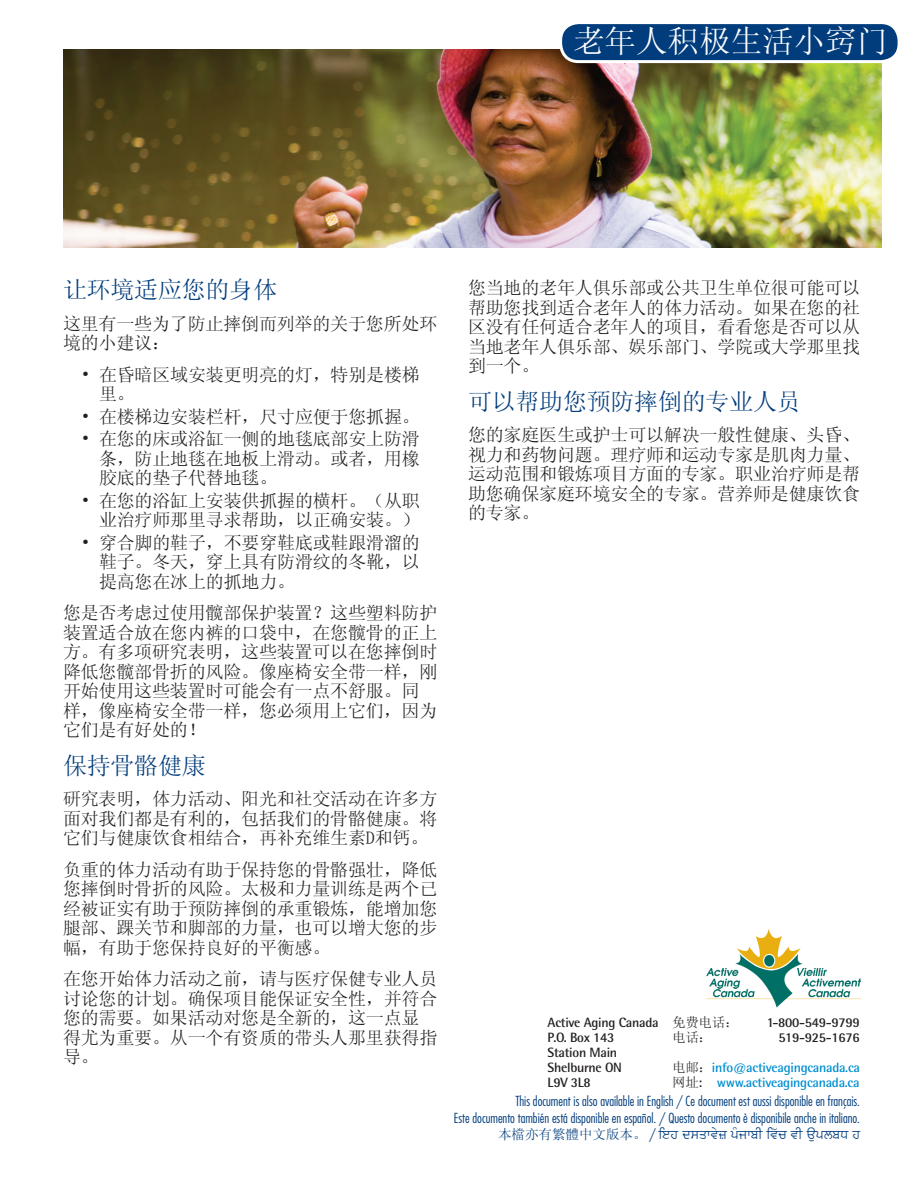
<style>
.page{position:relative;width:918px;height:1188px;background:#fff}
.page>*{position:absolute;margin:0;border:0;box-sizing:border-box;transform-origin:0 0}
.t1{font:31.5px "Sim Sun";color:#fff}
.subHL{font:24px "Sim Sun";letter-spacing:-.01em;color:#013c7c}
.body_copy{font:18px/19.5px "Sim Sun";letter-spacing:-.01em;color:#231f20;text-align:justify}
.bullet{font:18px/19.5px "Sim Sun";letter-spacing:-.01em;color:#231f20}
.bullet_last{font:18px/19.5px "Sim Sun";letter-spacing:-.01em;color:#231f20;text-align:justify}
.t2{font:300 condensed 13.5px/16.5px "Futura";color:#013c7c;text-align:right}
.t3{font:700 13.5px "Rotis Semi Sans";letter-spacing:-.02em;color:#231f20}
.t4{font:700 13.5px "Rotis Semi Sans";letter-spacing:-.02em;color:#008fd0}
.t5{font:13.5px "Sim Sun";color:#231f20}
.s1{font-family:"Sim Sun";font-weight:400}
.s2{font-family:"Sim Sun";font-weight:400;color:#231f20}
.s3{color:#231f20}
.s4{font-family:"Sim Sun";font-weight:400;font-stretch:normal}
.s5{font-family:"Samtol";font-weight:400;font-stretch:normal}
</style>
<div class="page">
<img style="left:63px;top:50px;width:819px;height:198px">
<img style="left:706px;top:929px;width:156px;height:79px">
<div style="left:561px;top:23px;width:338px;height:39px;background:#013c7c;border-radius:18px"></div>
<div style="left:559px;top:21px;width:342px;height:42px;border:3px solid #fff;border-radius:18px"></div>
<p class="t1" style="left:573px;top:25px;width:316px">老年人积极生活小窍门</p>
<p class="subHL" style="left:63px;top:278px;width:216px">让环境适应您的身体</p>
<p class="body_copy" style="left:63px;top:314px;width:376px">这里有一些为了防止摔倒而列举的关于您所处环境的小建议：</p>
<p class="bullet" style="left:99px;top:365px;width:322px;text-indent:-18px">• 在昏暗区域安装更明亮的灯，特别是楼梯里。</p>
<p class="bullet" style="left:81px;top:407px;width:340px">• 在楼梯边安装栏杆，尺寸应便于您抓握。</p>
<p class="bullet" style="left:99px;top:429px;width:322px;text-align:justify;text-indent:-18px">• 在您的床或浴缸一侧的地毯底部安上防滑条，防止地毯在地板上滑动。或者，用橡胶底的垫子代替地毯。</p>
<p class="bullet" style="left:81px;top:491px;width:340px;text-align:right">• 在您的浴缸上安装供抓握的横杆。（从职业治疗师那里寻求帮助，以正确安装。）</p>
<p class="bullet_last" style="left:99px;top:533px;width:322px;text-indent:-18px">• 穿合脚的鞋子，不要穿鞋底或鞋跟滑溜的鞋子。冬天，穿上具有防滑纹的冬靴，以提高您在冰上的抓地力。</p>
<p class="body_copy" style="left:63px;top:603px;width:376px;text-align:left">您是否考虑过使用髋部保护装置？这些塑料防护装置适合放在您内裤的口袋中，在您髋骨的正上方。有多项研究表明，这些装置可以在您摔倒时降低您髋部骨折的风险。像座椅安全带一样，刚开始使用这些装置时可能会有一点不舒服。同样，像座椅安全带一样，您必须用上它们，因为它们是有好处的！</p>
<p class="subHL" style="left:63px;top:753px;width:144px">保持骨骼健康</p>
<p class="body_copy" style="left:63px;top:789px;width:376px">研究表明，体力活动、阳光和社交活动在许多方面对我们都是有利的，包括我们的骨骼健康。将它们与健康饮食相结合，再补充维生素D和钙。</p>
<p class="body_copy" style="left:63px;top:860px;width:376px">负重的体力活动有助于保持您的骨骼强壮，降低您摔倒时骨折的风险。太极和力量训练是两个已经被证实有助于预防摔倒的承重锻炼，能增加您腿部、踝关节和脚部的力量，也可以增大您的步幅，有助于您保持良好的平衡感。</p>
<p class="body_copy" style="left:63px;top:969px;width:376px;text-align:left">在您开始体力活动之前，请与医疗保健专业人员讨论您的计划。确保项目能保证安全性，并符合您的需要。如果活动对您是全新的，这一点显得尤为重要。从一个有资质的带头人那里获得指导。</p>
<p class="body_copy" style="left:468px;top:278px;width:394px">您当地的老年人俱乐部或公共卫生单位很可能可以帮助您找到适合老年人的体力活动。如果在您的社区没有任何适合老年人的项目，看看您是否可以从当地老年人俱乐部、娱乐部门、学院或大学那里找到一个。</p>
<p class="subHL" style="left:468px;top:389px;width:334px">可以帮助您预防摔倒的专业人员</p>
<p class="body_copy" style="left:468px;top:425px;width:394px">您的家庭医生或护士可以解决一般性健康、头昏、视力和药物问题。理疗师和运动专家是肌肉力量、运动范围和锻炼项目方面的专家。职业治疗师是帮助您确保家庭环境安全的专家。营养师是健康饮食的专家。</p>
<p class="t3" style="left:548px;top:1014px;width:192px">Active Aging Canada <span class="s1">免费电话：</span></p>
<p class="t3" style="left:767px;top:1014px;width:94px">1-800-549-9799</p>
<p class="t3" style="left:548px;top:1029px;width:68px">P.O. Box 143</p>
<p class="t5" style="left:672px;top:1030px;width:41px">电话：</p>
<p class="t3" style="left:778px;top:1029px;width:83px">519-925-1676</p>
<p class="t3" style="left:548px;top:1044px;width:71px">Station Main</p>
<p class="t3" style="left:548px;top:1059px;width:76px">Shelburne ON</p>
<p class="t4" style="left:672px;top:1059px;width:189px"><span class="s2">电邮：</span>info@activeagingcanada.ca</p>
<p class="t3" style="left:548px;top:1074px;width:45px">L9V 3L8</p>
<p class="t4" style="left:672px;top:1074px;width:189px"><span class="s2">网址</span><span class="s3">:</span> www.activeagingcanada.ca</p>
<p class="t2" style="left:454px;top:1093px;width:408px">This document is also available in English / Ce document est aussi disponible en français.<br>Este documento también está disponible en español. / Questo documento è disponibile anche in italiano.<span class="s4">本檔亦有繁體中文版本。</span> / <span class="s5">ieh dsqfvyË pµjfbI ivwc vI AuplbD h</span></p>
</div>
